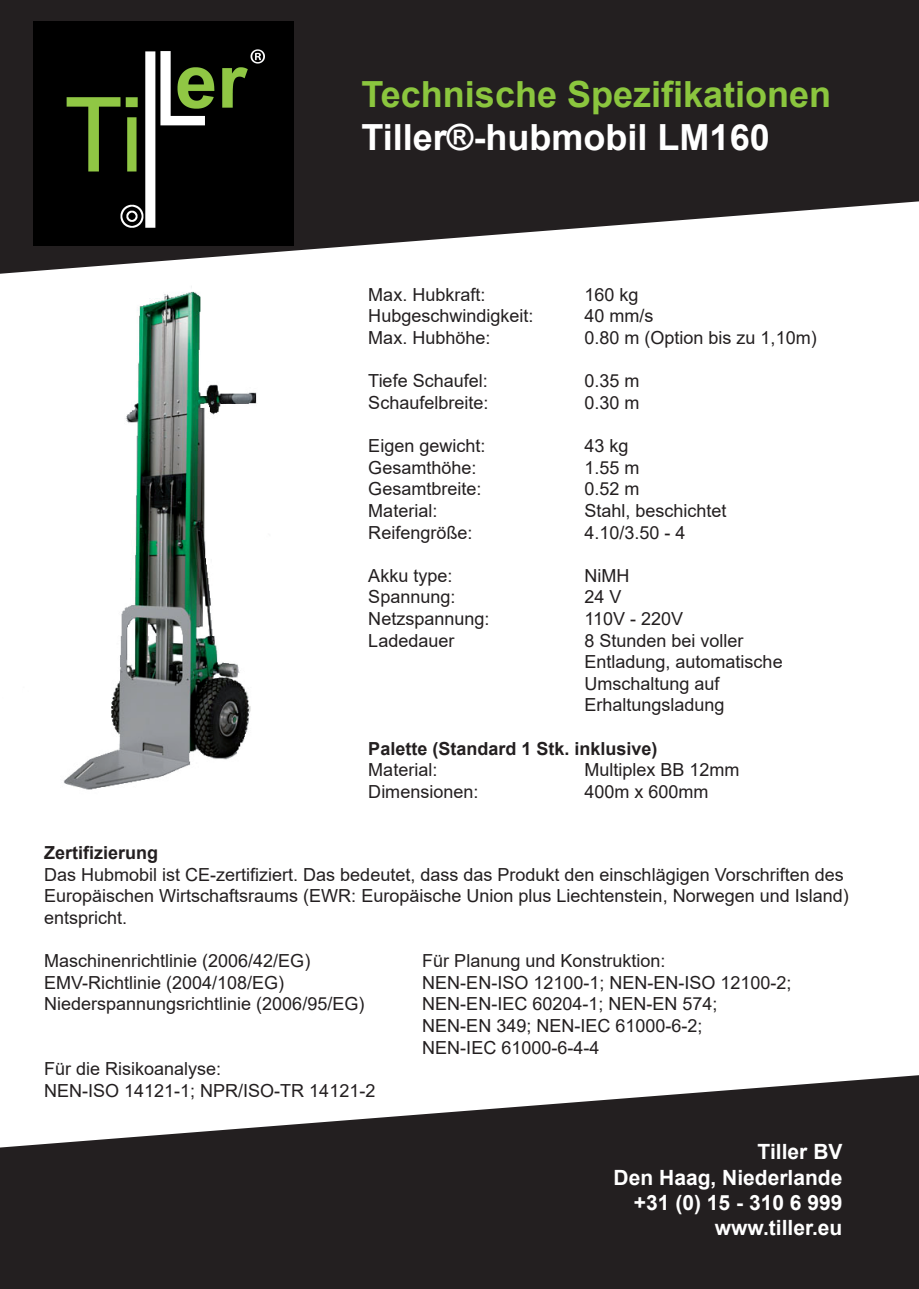
<style>
.page{position:relative;width:919px;height:1289px;background:#fff}
.page>*{position:absolute;margin:0;border:0;box-sizing:border-box;transform-origin:0 0}
.t1{font:700 36px "Arial";color:#8bc63e}
.t2{font:700 36px "Arial";color:#fff}
.t3{font:700 21px/25.2px "Arial";color:#fff;text-align:right}
.t4{font:18px/21.6px "Arial";color:#231f20}
.t5{font:700 18px "Arial";color:#231f20}
</style>
<div class="page">
<img style="left:63px;top:286px;width:194px;height:504px">
<svg style="left:0;top:0;width:918px;height:274px;fill:#231f20"></svg>
<img style="left:33px;top:22px;width:260px;height:223px">
<svg style="left:0;top:1075px;width:918px;height:213px;fill:#231f20"></svg>
<h1 class="t1" style="left:361px;top:69px;width:471px">Technische Spezifikationen</h1>
<h1 class="t2" style="left:361px;top:112px;width:409px">Tiller®-hubmobil LM160</h1>
<p class="t4" style="left:368px;top:283px;width:119px">Max. Hubkraft:</p>
<p class="t4" style="left:584px;top:283px;width:56px">160 kg</p>
<p class="t4" style="left:368px;top:305px;width:167px">Hubgeschwindigkeit:</p>
<p class="t4" style="left:584px;top:305px;width:71px">40 mm/s</p>
<p class="t4" style="left:368px;top:327px;width:124px">Max. Hubhöhe:</p>
<p class="t4" style="left:584px;top:327px;width:234px">0.80 m (Option bis zu 1,10m)</p>
<p class="t4" style="left:368px;top:370px;width:121px">Tiefe Schaufel:</p>
<p class="t4" style="left:584px;top:370px;width:57px">0.35 m</p>
<p class="t4" style="left:368px;top:392px;width:122px">Schaufelbreite:</p>
<p class="t4" style="left:584px;top:392px;width:57px">0.30 m</p>
<p class="t4" style="left:368px;top:435px;width:119px">Eigen gewicht:</p>
<p class="t4" style="left:584px;top:435px;width:46px">43 kg</p>
<p class="t4" style="left:368px;top:456px;width:110px">Gesamthöhe:</p>
<p class="t4" style="left:584px;top:456px;width:57px">1.55 m</p>
<p class="t4" style="left:368px;top:478px;width:115px">Gesamtbreite:</p>
<p class="t4" style="left:584px;top:478px;width:57px">0.52 m</p>
<p class="t4" style="left:368px;top:500px;width:71px">Material:</p>
<p class="t4" style="left:584px;top:500px;width:144px">Stahl, beschichtet</p>
<p class="t4" style="left:368px;top:521px;width:106px">Reifengröße:</p>
<p class="t4" style="left:584px;top:521px;width:103px">4.10/3.50 - 4</p>
<p class="t4" style="left:368px;top:564px;width:86px">Akku type:</p>
<p class="t4" style="left:584px;top:564px;width:46px">NiMH</p>
<p class="t4" style="left:368px;top:586px;width:89px">Spannung:</p>
<p class="t4" style="left:584px;top:586px;width:39px">24 V</p>
<p class="t4" style="left:368px;top:608px;width:123px">Netzspannung:</p>
<p class="t4" style="left:584px;top:608px;width:100px">110V - 220V</p>
<p class="t4" style="left:368px;top:629px;width:88px">Ladedauer</p>
<p class="t4" style="left:584px;top:629px;width:200px">8 Stunden bei voller<br>Entladung, automatische<br>Umschaltung auf<br>Erhaltungsladung</p>
<p class="t5" style="left:368px;top:735px;width:291px">Palette (Standard 1 Stk. inklusive)</p>
<p class="t4" style="left:368px;top:759px;width:71px">Material:</p>
<p class="t4" style="left:584px;top:759px;width:157px">Multiplex BB 12mm</p>
<p class="t4" style="left:368px;top:780px;width:112px">Dimensionen:</p>
<p class="t4" style="left:584px;top:780px;width:126px">400m x 600mm</p>
<p class="t5" style="left:44px;top:840px;width:116px">Zertifizierung</p>
<p class="t4" style="left:44px;top:863px;width:806px">Das Hubmobil ist CE-zertifiziert. Das bedeutet, dass das Produkt den einschlägigen Vorschriften des<br>Europäischen Wirtschaftsraums (EWR: Europäische Union plus Liechtenstein, Norwegen und Island) entspricht.</p>
<p class="t4" style="left:44px;top:949px;width:268px">Maschinenrichtlinie (2006/42/EG)</p>
<p class="t4" style="left:422px;top:949px;width:245px">Für Planung und Konstruktion:</p>
<p class="t4" style="left:44px;top:971px;width:242px">EMV-Richtlinie (2004/108/EG)</p>
<p class="t4" style="left:422px;top:971px;width:371px">NEN-EN-ISO 12100-1; NEN-EN-ISO 12100-2;</p>
<p class="t4" style="left:44px;top:993px;width:322px">Niederspannungsrichtlinie (2006/95/EG)</p>
<p class="t4" style="left:422px;top:993px;width:297px">NEN-EN-IEC 60204-1; NEN-EN 574;<br>NEN-EN 349; NEN-IEC 61000-6-2;<br>NEN-IEC 61000-6-4-4</p>
<p class="t4" style="left:44px;top:1057px;width:333px">Für die Risikoanalyse:<br>NEN-ISO 14121-1; NPR/ISO-TR 14121-2</p>
<p class="t3" style="left:613px;top:1139px;width:230px">Tiller BV<br>Den Haag, Niederlande +31 (0) 15 - 310 6 999 www.tiller.eu</p>
</div>
